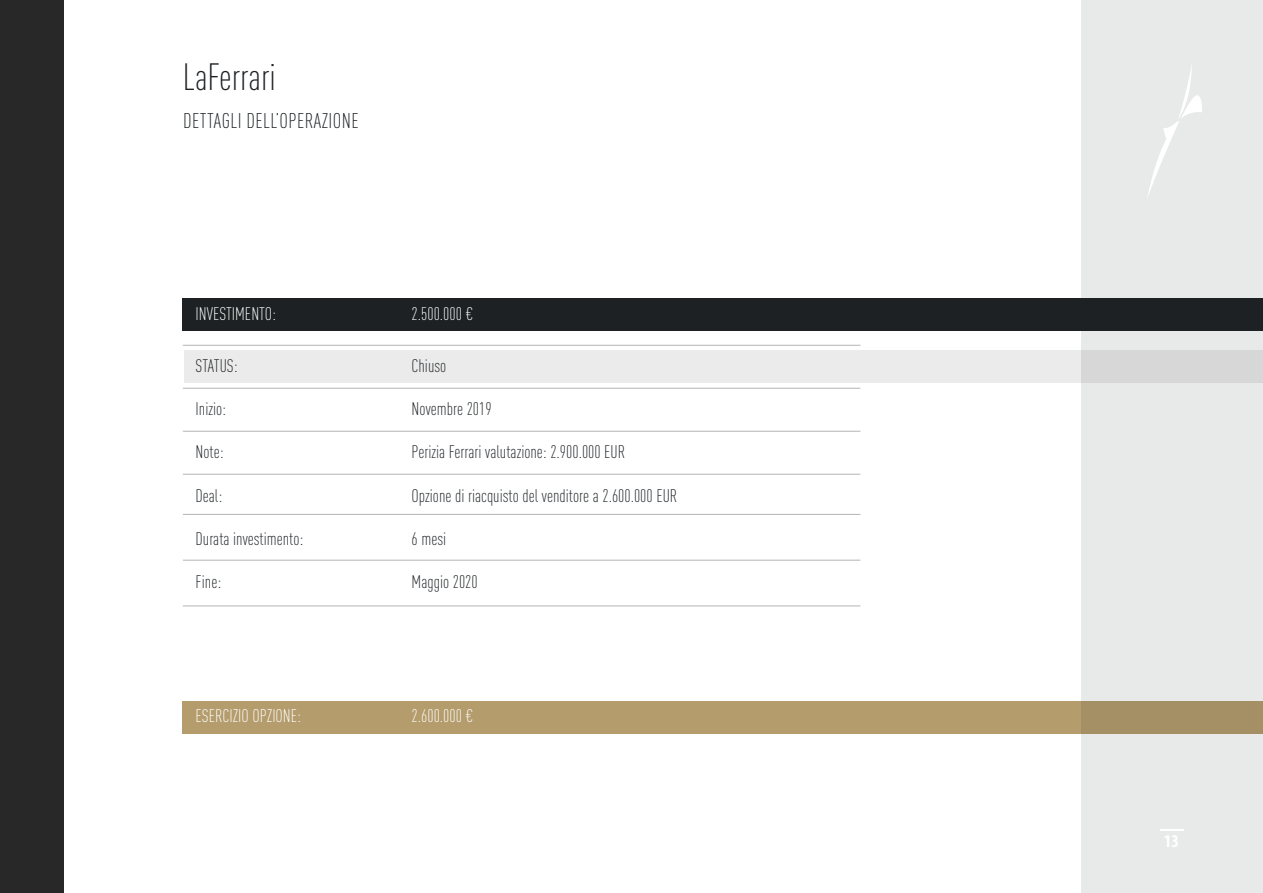
<style>
.page{position:relative;width:1263px;height:893px;background:#fff}
.page>*{position:absolute;margin:0;border:0;box-sizing:border-box;transform-origin:0 0}
.t1{font:300 condensed 37.5px "DIN Pro";color:#1d2124}
.t2{font:300 condensed 21px "DIN Pro";letter-spacing:.02em;color:#1d2124}
.t3{font:300 condensed 18px "DIN Pro";color:#1d2124}
.t4{font:300 condensed 18px "DIN Pro";color:#fff}
.t5{font:700 condensed 18px "Myriad Pro";color:#fff}
</style>
<div class="page">
<div style="left:0;top:0;width:64px;height:893px;background:#282828"></div>
<div style="left:183px;top:299px;width:1080px;height:32px;background:#1d2124"></div>
<hr style="left:183px;top:345px;width:677px;height:1px;background:#231f20">
<hr style="left:183px;top:388px;width:677px;height:1px;background:#231f20">
<hr style="left:183px;top:431px;width:677px;height:1px;background:#231f20">
<hr style="left:183px;top:474px;width:677px;height:1px;background:#231f20">
<hr style="left:183px;top:514px;width:677px;height:1px;background:#231f20">
<hr style="left:183px;top:560px;width:677px;height:1px;background:#231f20">
<hr style="left:183px;top:606px;width:677px;height:1px;background:#231f20">
<div style="left:184px;top:350px;width:1079px;height:33px;background:#ecebeb"></div>
<div style="left:183px;top:701px;width:1080px;height:32px;background:#b49c6c"></div>
<svg style="left:1081px;top:0;width:182px;height:893px;background:#dcdddb"></svg>
<hr style="left:1160px;top:829px;width:23px;height:2px;background:#fff">
<img style="left:1147px;top:64px;width:54px;height:135px">
<p class="t1" style="left:183px;top:51px;width:94px">LaFerrari</p>
<p class="t2" style="left:183px;top:105px;width:177px">DETTAGLI DELL’OPERAZIONE</p>
<p class="t4" style="left:196px;top:301px;width:82px">INVESTIMENTO:</p>
<p class="t4" style="left:412px;top:301px;width:63px">2.500.000 €</p>
<p class="t3" style="left:196px;top:353px;width:43px">STATUS:</p>
<p class="t3" style="left:412px;top:353px;width:36px">Chiuso</p>
<p class="t3" style="left:196px;top:396px;width:32px">Inizio:</p>
<p class="t3" style="left:412px;top:396px;width:81px">Novembre 2019</p>
<p class="t3" style="left:196px;top:439px;width:30px">Note:</p>
<p class="t3" style="left:412px;top:439px;width:215px">Perizia Ferrari valutazione: 2.900.000 EUR</p>
<p class="t3" style="left:196px;top:483px;width:28px">Deal:</p>
<p class="t3" style="left:412px;top:483px;width:267px">Opzione di riacquisto del venditore a 2.600.000 EUR</p>
<p class="t3" style="left:196px;top:526px;width:109px">Durata investimento:</p>
<p class="t3" style="left:412px;top:526px;width:36px">6 mesi</p>
<p class="t3" style="left:196px;top:569px;width:27px">Fine:</p>
<p class="t3" style="left:412px;top:569px;width:68px">Maggio 2020</p>
<p class="t4" style="left:196px;top:703px;width:107px">ESERCIZIO OPZIONE:</p>
<p class="t4" style="left:412px;top:703px;width:63px">2.600.000 €</p>
<p class="t5" style="left:1164px;top:830px;width:17px">13</p>
</div>
